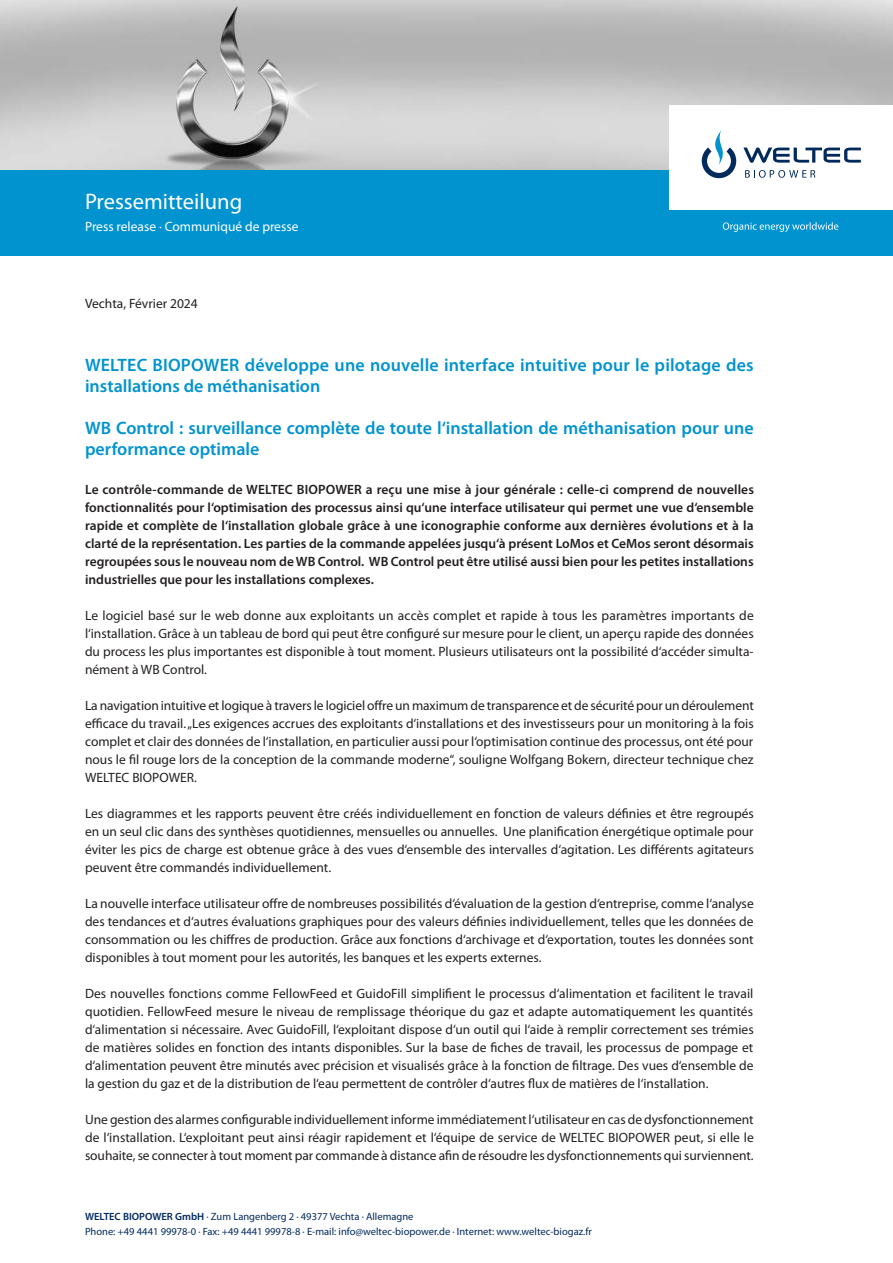
<style>
.page{position:relative;width:893px;height:1263px;background:#fff}
.page>*{position:absolute;margin:0;border:0;box-sizing:border-box;transform-origin:0 0}
.t1{font:22.5px "Myriad Pro";color:#fff}
.Copy{font:600 18px/21px "Myriad Pro";color:#0093d0}
.Copy-2{font:13.5px/18px "Myriad Pro";color:#231f20;text-align:justify}
.Copy-3{font:600 13.5px/18px "Myriad Pro";color:#231f20;text-align:justify}
.t2{font:13.5px "Myriad Pro";color:#fff}
.t3{font:10.5px "Myriad Pro";color:#00295c}
.s1{font-weight:600}
</style>
<div class="page">
<img style="left:0;top:0;width:893px;height:170px">
<div style="left:0;top:170px;width:893px;height:85px;background:#0093d0"></div>
<div style="left:670px;top:106px;width:223px;height:104px;background:#fff"></div>
<svg style="left:723px;top:222px;width:115px;height:10px"></svg>
<svg style="left:702px;top:130px;width:34px;height:48px"></svg>
<svg style="left:743px;top:147px;width:118px;height:16px"></svg>
<svg style="left:745px;top:170px;width:70px;height:8px"></svg>
<p class="t1" style="left:85px;top:188px;width:159px">Pressemitteilung</p>
<p class="t2" style="left:85px;top:218px;width:215px">Press release · Communiqué de presse</p>
<p class="Copy-2" style="left:85px;top:294px;width:114px">Vechta, Février 2024</p>
<p class="Copy" style="left:85px;top:354px;width:670px">WELTEC BIOPOWER développe une nouvelle interface intuitive pour le pilotage des installations de méthanisation</p>
<p class="Copy" style="left:85px;top:417px;width:670px">WB Control : surveillance complète de toute l‘installation de méthanisation pour une performance optimale</p>
<p class="Copy-3" style="left:85px;top:480px;width:670px">Le contrôle-commande de WELTEC BIOPOWER a reçu une mise à jour générale : celle-ci comprend de nouvelles fonctionnalités pour l‘optimisation des processus ainsi qu‘une interface utilisateur qui permet une vue d‘ensemble rapide et complète de l‘installation globale grâce à une iconographie conforme aux dernières évolutions et à la clarté de la représentation. Les parties de la commande appelées jusqu‘à présent LoMos et CeMos seront désormais regroupées sous le nouveau nom de WB Control. WB Control peut être utilisé aussi bien pour les petites installations industrielles que pour les installations complexes.</p>
<p class="Copy-2" style="left:85px;top:606px;width:670px">Le logiciel basé sur le web donne aux exploitants un accès complet et rapide à tous les paramètres importants de l‘installation. Grâce à un tableau de bord qui peut être configuré sur mesure pour le client, un aperçu rapide des données du process les plus importantes est disponible à tout moment. Plusieurs utilisateurs ont la possibilité d‘accéder simulta&shy;nément à WB Control.</p>
<p class="Copy-2" style="left:85px;top:696px;width:670px">La navigation intuitive et logique à travers le logiciel offre un maximum de transparence et de sécurité pour un déroulement efficace du travail. „Les exigences accrues des exploitants d‘installations et des investisseurs pour un monitoring à la fois complet et clair des données de l‘installation, en particulier aussi pour l‘optimisation continue des processus, ont été pour nous le fil rouge lors de la conception de la commande moderne“, souligne Wolfgang Bokern, directeur technique chez WELTEC BIOPOWER.</p>
<p class="Copy-2" style="left:85px;top:804px;width:670px">Les diagrammes et les rapports peuvent être créés individuellement en fonction de valeurs définies et être regroupés en un seul clic dans des synthèses quotidiennes, mensuelles ou annuelles. Une planification énergétique optimale pour éviter les pics de charge est obtenue grâce à des vues d‘ensemble des intervalles d‘agitation. Les différents agitateurs peuvent être commandés individuellement.</p>
<p class="Copy-2" style="left:85px;top:894px;width:670px">La nouvelle interface utilisateur offre de nombreuses possibilités d‘évaluation de la gestion d‘entreprise, comme l‘analyse des tendances et d‘autres évaluations graphiques pour des valeurs définies individuellement, telles que les données de consommation ou les chiffres de production. Grâce aux fonctions d‘archivage et d‘exportation, toutes les données sont disponibles à tout moment pour les autorités, les banques et les experts externes.</p>
<p class="Copy-2" style="left:85px;top:984px;width:670px">Des nouvelles fonctions comme FellowFeed et GuidoFill simplifient le processus d‘alimentation et facilitent le travail quotidien. FellowFeed mesure le niveau de remplissage théorique du gaz et adapte automatiquement les quantités d‘alimentation si nécessaire. Avec GuidoFill, l‘exploitant dispose d‘un outil qui l‘aide à remplir correctement ses trémies de matières solides en fonction des intants disponibles. Sur la base de fiches de travail, les processus de pompage et d‘alimentation peuvent être minutés avec précision et visualisés grâce à la fonction de filtrage. Des vues d‘ensemble de la gestion du gaz et de la distribution de l‘eau permettent de contrôler d‘autres flux de matières de l‘installation.</p>
<p class="Copy-2" style="left:85px;top:1110px;width:670px">Une gestion des alarmes configurable individuellement informe immédiatement l‘utilisateur en cas de dysfonctionnement de l‘installation. L‘exploitant peut ainsi réagir rapidement et l‘équipe de service de WELTEC BIOPOWER peut, si elle le souhaite, se connecter à tout moment par commande à distance afin de résoudre les dysfonctionnements qui surviennent.</p>
<p class="t3" style="left:85px;top:1210px;width:330px"><span class="s1">WELTEC BIOPOWER GmbH</span> · Zum Langenberg 2 · 49377 Vechta · Allemagne</p>
<p class="t3" style="left:85px;top:1225px;width:508px">Phone: +49 4441 99978-0 · Fax: +49 4441 99978-8 · E-mail: info@weltec-biopower.de · Internet: www.weltec-biogaz.fr</p>
</div>
